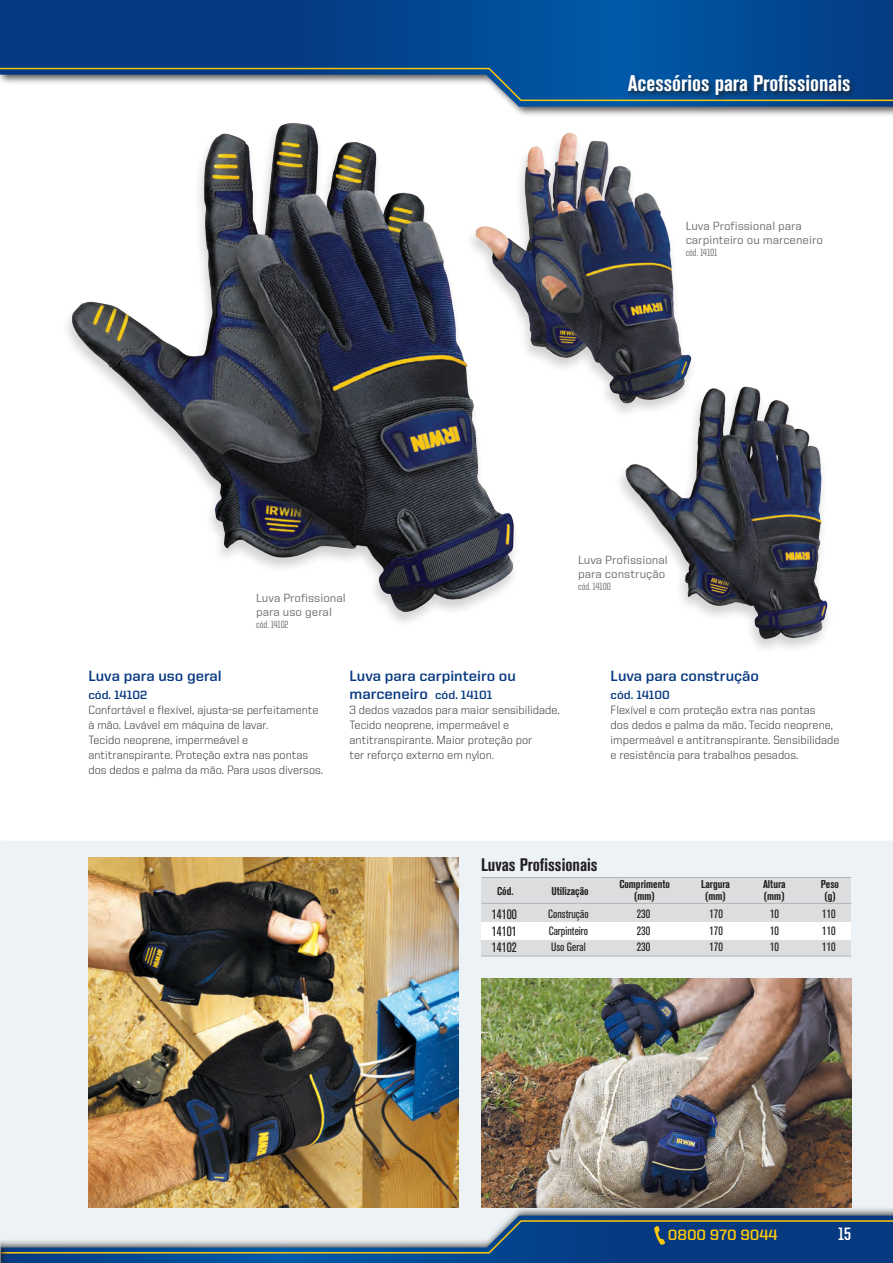
<style>
.page{position:relative;width:893px;height:1263px;background:#fff}
.page>*{position:absolute;margin:0;border:0;box-sizing:border-box;transform-origin:0 0}
.titulos_capitulos{font:700 condensed 22.5px "Akzidenz Grotesk BE";color:#fff}
.nome_produto_tabela{font:700 condensed 18px "Akzidenz Grotesk BE";color:#231f20}
.t1{font:700 18px "United Sans Cond";color:#fff}
.titulo_carac{font:700 15px/18px "United Sans Reg";color:#073980}
.t2{font:700 15px "United Sans Reg";color:#fec80b}
.codigos_tabela{font:condensed 13.5px "Akzidenz Grotesk BE";color:#231f20}
.texto_carac{font:300 12px/15px "United Sans Reg";color:#231f20}
.base_carac_esquerda{font:500 12px "United Sans Reg";color:#6c6d70}
.numeros_tabela{font:condensed 12px "Akzidenz Grotesk BE";color:#231f20}
.titulo_carac-2{font:700 12px "United Sans Reg";color:#073980}
.titulos_tabela{font:700 condensed 11.25px "Akzidenz Grotesk BE";color:#231f20}
.base_carac_esquerda-2{font:500 10.5px "United Sans Cond";color:#6c6d70}
.s1{font-size:12px}
</style>
<div class="page">
<div style="left:0;top:0;width:893px;height:117px;background:#231f20;opacity:.75"></div>
<svg style="left:0;top:0;width:893px;height:107px;background:#2e639f"></svg>
<hr style="left:521px;top:100px;width:372px;height:1px;background:#fec80b">
<hr style="left:0;top:68px;width:489px;height:1px;background:#fec80b">
<svg style="left:487px;top:66px;width:36px;height:37px"></svg>
<div style="left:0;top:841px;width:893px;height:365px;background:#ecf2f5"></div>
<div style="left:0;top:1206px;width:893px;height:57px;background:#231f20;opacity:.75"></div>
<div style="left:0;top:1206px;width:9px;height:57px;background:#ecf2f5"></div>
<svg style="left:0;top:1215px;width:893px;height:48px;background:#6183a8"></svg>
<div style="left:626px;top:73px;width:230px;height:29px;background:#231f20;opacity:.75"></div>
<img style="left:622px;top:386px;width:206px;height:256px">
<img style="left:521px;top:132px;width:184px;height:286px">
<img style="left:67px;top:123px;width:454px;height:495px">
<div style="left:481px;top:877px;width:370px;height:26px;background:#dcdddf"></div>
<div style="left:481px;top:904px;width:370px;height:52px;background:#dcdddf"></div>
<div style="left:481px;top:922px;width:370px;height:18px;background:#fff"></div>
<hr style="left:481px;top:877px;width:370px;height:1px;background:#b2b3b7">
<hr style="left:481px;top:903px;width:370px;height:1px;background:#b2b3b7">
<hr style="left:481px;top:956px;width:370px;height:1px;background:#b2b3b7">
<img style="left:88px;top:858px;width:371px;height:350px">
<img style="left:481px;top:978px;width:371px;height:230px">
<p class="titulos_capitulos" style="left:628px;top:71px;width:224px">Acessórios para Profissionais</p>
<p class="base_carac_esquerda" style="left:686px;top:220px;width:118px">Luva Profissional para</p>
<p class="base_carac_esquerda" style="left:686px;top:233px;width:139px">carpinteiro ou marceneiro</p>
<p class="base_carac_esquerda-2" style="left:686px;top:247px;width:33px">cód. 14101</p>
<p class="base_carac_esquerda" style="left:256px;top:592px;width:91px">Luva Profissional</p>
<p class="base_carac_esquerda" style="left:256px;top:605px;width:77px">para uso geral</p>
<p class="base_carac_esquerda-2" style="left:256px;top:619px;width:34px">cód. 14102</p>
<p class="titulo_carac" style="left:88px;top:666px;width:135px">Luva para uso geral</p>
<p class="titulo_carac-2" style="left:88px;top:688px;width:60px">cód. 14102</p>
<p class="texto_carac" style="left:88px;top:702px;width:231px">Confortável e flexível, ajusta-se perfeitamente à mão. Lavável em máquina de lavar.</p>
<p class="texto_carac" style="left:88px;top:732px;width:236px">Tecido neoprene, impermeável e antitranspirante. Proteção extra nas pontas dos dedos e palma da mão. Para usos diversos.</p>
<p class="titulo_carac" style="left:350px;top:666px;width:168px">Luva para carpinteiro ou marceneiro <span class="s1">cód. 14101</span></p>
<p class="texto_carac" style="left:350px;top:702px;width:212px">3 dedos vazados para maior sensibilidade.<br>Tecido neoprene, impermeável e antitranspirante. Maior proteção por<br>ter reforço externo em nylon.</p>
<p class="base_carac_esquerda" style="left:578px;top:553px;width:91px">Luva Profissional</p>
<p class="base_carac_esquerda" style="left:578px;top:567px;width:89px">para construção</p>
<p class="base_carac_esquerda-2" style="left:578px;top:581px;width:34px">cód. 14100</p>
<p class="titulo_carac" style="left:611px;top:666px;width:150px">Luva para construção</p>
<p class="titulo_carac-2" style="left:611px;top:688px;width:61px">cód. 14100</p>
<p class="texto_carac" style="left:611px;top:702px;width:230px">Flexível e com proteção extra nas pontas<br>dos dedos e palma da mão. Tecido neoprene, impermeável e antitranspirante. Sensibilidade e resistência para trabalhos pesados.</p>
<p class="nome_produto_tabela" style="left:481px;top:855px;width:118px">Luvas Profissionais</p>
<p class="titulos_tabela" style="left:497px;top:885px;width:18px">Cód.</p>
<p class="titulos_tabela" style="left:551px;top:885px;width:39px">Utilização</p>
<p class="codigos_tabela" style="left:492px;top:907px;width:27px">14100</p>
<p class="codigos_tabela" style="left:492px;top:923px;width:27px">14101</p>
<p class="codigos_tabela" style="left:492px;top:940px;width:27px">14102</p>
<p class="numeros_tabela" style="left:548px;top:907px;width:42px">Construção</p>
<p class="numeros_tabela" style="left:549px;top:924px;width:41px">Carpinteiro</p>
<p class="numeros_tabela" style="left:551px;top:940px;width:36px">Uso Geral</p>
<p class="titulos_tabela" style="left:619px;top:878px;width:52px">Comprimento</p>
<p class="titulos_tabela" style="left:634px;top:889px;width:22px">(mm)</p>
<p class="numeros_tabela" style="left:637px;top:907px;width:15px">230</p>
<p class="numeros_tabela" style="left:637px;top:924px;width:15px">230</p>
<p class="numeros_tabela" style="left:637px;top:940px;width:15px">230</p>
<p class="titulos_tabela" style="left:701px;top:878px;width:30px">Largura</p>
<p class="titulos_tabela" style="left:705px;top:889px;width:22px">(mm)</p>
<p class="numeros_tabela" style="left:709px;top:907px;width:15px">170</p>
<p class="numeros_tabela" style="left:709px;top:924px;width:15px">170</p>
<p class="numeros_tabela" style="left:709px;top:940px;width:15px">170</p>
<p class="titulos_tabela" style="left:763px;top:878px;width:24px">Altura</p>
<p class="titulos_tabela" style="left:764px;top:889px;width:22px">(mm)</p>
<p class="numeros_tabela" style="left:770px;top:907px;width:10px">10</p>
<p class="numeros_tabela" style="left:770px;top:924px;width:10px">10</p>
<p class="numeros_tabela" style="left:770px;top:940px;width:10px">10</p>
<p class="titulos_tabela" style="left:821px;top:878px;width:20px">Peso</p>
<p class="titulos_tabela" style="left:824px;top:889px;width:13px">(g)</p>
<p class="numeros_tabela" style="left:822px;top:907px;width:15px">110</p>
<p class="numeros_tabela" style="left:822px;top:924px;width:15px">110</p>
<p class="numeros_tabela" style="left:822px;top:940px;width:15px">110</p>
<p class="t2" style="left:668px;top:1226px;width:111px">0800 970 9044</p>
<h2 class="t1" style="left:838px;top:1224px;width:14px">15</h2>
</div>
